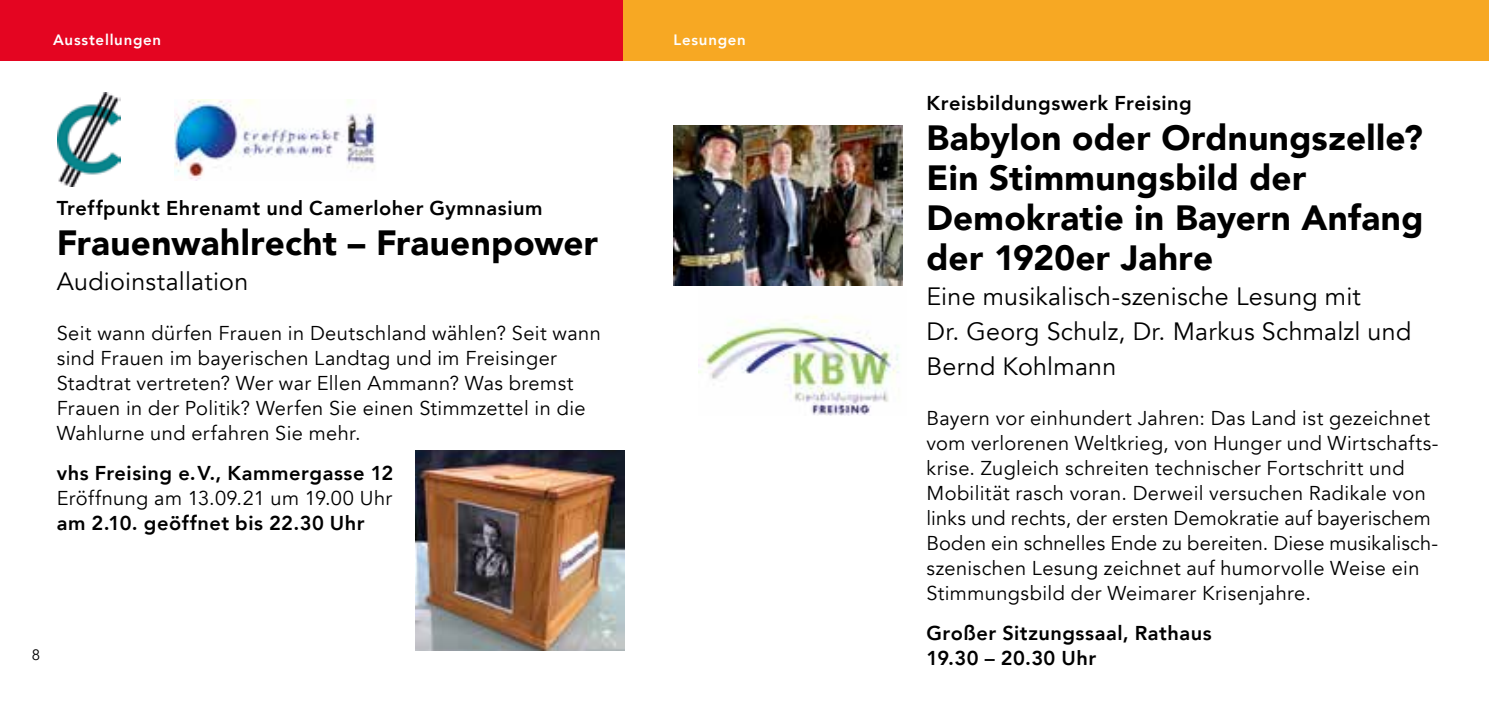
<style>
.page{position:relative;width:1489px;height:702px;background:#fff}
.page>*{position:absolute;margin:0;border:0;box-sizing:border-box;transform-origin:0 0}
.t1{font:900 35px/40px "Avenir";letter-spacing:.01em;color:#000}
.t2{font:25px/35px "Avenir";letter-spacing:.01em;color:#000}
.t3{font:20px/25px "Avenir";letter-spacing:.02em;color:#000}
.t4{font:800 20px/25px "Avenir";letter-spacing:.025em;color:#000}
.t5{font:800 15px "Avenir";letter-spacing:.05em;color:#fff}
.t6{font:15px "Avenir";color:#000}
</style>
<div class="page">
<div style="left:0;top:0;width:624px;height:60px;background:#e40521"></div>
<div style="left:624px;top:0;width:864px;height:60px;background:#f7a823"></div>
<img style="left:673px;top:125px;width:229px;height:160px">
<img style="left:415px;top:450px;width:210px;height:200px">
<img style="left:698px;top:315px;width:202px;height:100px">
<img style="left:175px;top:100px;width:200px;height:81px">
<img style="left:57px;top:92px;width:64px;height:95px">
<p class="t5" style="left:53px;top:28px;width:110px">Ausstellungen</p>
<p class="t5" style="left:673px;top:28px;width:74px">Lesungen</p>
<p class="t4" style="left:57px;top:196px;width:487px">Treffpunkt Ehrenamt und Camerloher Gymnasium</p>
<h1 class="t1" style="left:57px;top:222px;width:543px">Frauenwahlrecht – Frauenpower</h1>
<p class="t2" style="left:57px;top:264px;width:193px">Audioinstallation</p>
<p class="t3" style="left:57px;top:321px;width:545px">Seit wann dürfen Frauen in Deutschland wählen? Seit wann sind Frauen im bayerischen Landtag und im Freisinger Stadtrat vertreten? Wer war Ellen Ammann? Was bremst Frauen in der Politik? Werfen Sie einen Stimmzettel in die Wahlurne und erfahren Sie mehr.</p>
<p class="t4" style="left:57px;top:461px;width:338px">vhs Freising e.V., Kammergasse 12</p>
<p class="t3" style="left:57px;top:486px;width:337px">Eröffnung am 13.09.21 um 19.00 Uhr</p>
<p class="t4" style="left:57px;top:511px;width:309px">am 2.10. geöffnet bis 22.30 Uhr</p>
<p class="t6" style="left:32px;top:646px;width:10px">8</p>
<p class="t4" style="left:926px;top:91px;width:267px">Kreisbildungswerk Freising</p>
<h1 class="t1" style="left:926px;top:117px;width:498px">Babylon oder Ordnungszelle?<br>Ein Stimmungsbild der<br>Demokratie in Bayern Anfang der 1920er Jahre</h1>
<p class="t2" style="left:926px;top:279px;width:486px">Eine musikalisch-szenische Lesung mit<br>Dr. Georg Schulz, Dr. Markus Schmalzl und<br>Bernd Kohlmann</p>
<p class="t3" style="left:926px;top:406px;width:513px">Bayern vor einhundert Jahren: Das Land ist gezeichnet vom verlorenen Weltkrieg, von Hunger und Wirtschafts&shy;krise. Zugleich schreiten technischer Fortschritt und Mobilität rasch voran. Derweil versuchen Radikale von links und rechts, der ersten Demokratie auf bayerischem Boden ein schnelles Ende zu bereiten. Diese musikalisch&shy;szenischen Lesung zeichnet auf humorvolle Weise ein Stimmungsbild der Weimarer Krisenjahre.</p>
<p class="t4" style="left:926px;top:621px;width:287px">Großer Sitzungssaal, Rathaus<br>19.30 – 20.30 Uhr</p>
</div>
